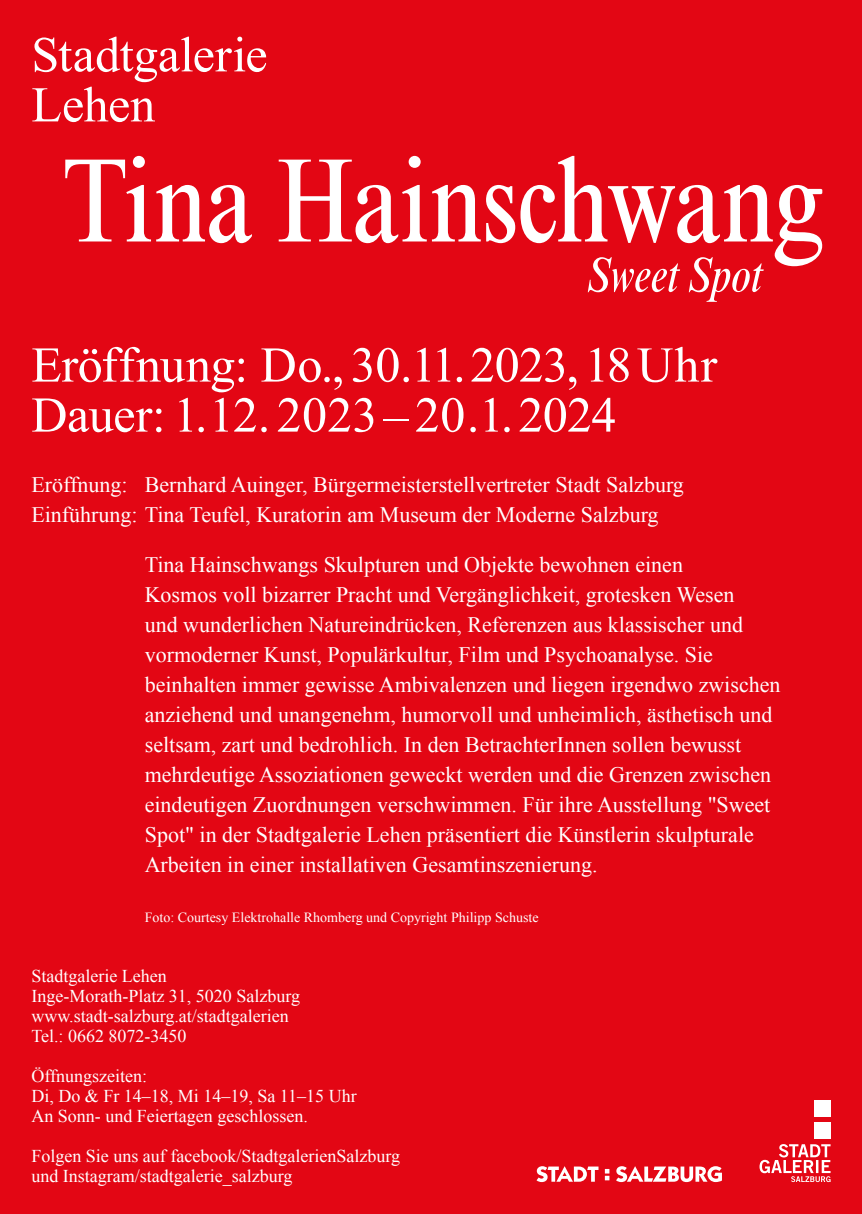
<style>
.page{position:relative;width:862px;height:1214px;background:#fff}
.page>*{position:absolute;margin:0;border:0;box-sizing:border-box;transform-origin:0 0}
.t1{font:condensed 120px "Times New Roman";letter-spacing:-.01em;color:#fff}
.t2{font:50px/50px "Times New Roman";letter-spacing:-.01em;color:#fff}
.t3{font:italic condensed 50px "Times New Roman";letter-spacing:-.005em;color:#fff}
.t4{font:22px/30px "Times New Roman";color:#fff}
.t5{font:18px/20px "Times New Roman";color:#fff}
.t6{font:14px "Times New Roman";color:#fff}
</style>
<div class="page">
<div style="left:0;top:0;width:862px;height:1213px;background:#e30614"></div>
<svg style="left:759px;top:1144px;width:71px;height:37px"></svg>
<div style="left:814px;top:1122px;width:16px;height:17px;background:#fff"></div>
<div style="left:814px;top:1100px;width:16px;height:16px;background:#fff"></div>
<svg style="left:536px;top:1166px;width:62px;height:15px"></svg>
<svg style="left:605px;top:1169px;width:4px;height:11px"></svg>
<svg style="left:616px;top:1166px;width:106px;height:15px"></svg>
<h2 class="t2" style="left:31px;top:29px;width:238px">Stadtgalerie<br>Lehen</h2>
<h1 class="t1" style="left:63px;top:131px;width:764px">Tina Hainschwang</h1>
<h2 class="t3" style="left:587px;top:246px;width:177px">Sweet Spot</h2>
<h2 class="t2" style="left:31px;top:339px;width:687px">Eröffnung: Do., 30.11.2023, 18Uhr<br>Dauer: 1.12. 2023 – 20.1. 2024</h2>
<p class="t4" style="left:31px;top:469px;width:654px">Eröffnung: Bernhard Auinger, Bürgermeisterstellvertreter Stadt Salzburg<br>Einführung: Tina Teufel, Kuratorin am Museum der Moderne Salzburg</p>
<p class="t4" style="left:145px;top:549px;width:637px">Tina Hainschwangs Skulpturen und Objekte bewohnen einen<br>Kosmos voll bizarrer Pracht und Vergänglichkeit, grotesken Wesen<br>und wunderlichen Natureindrücken, Referenzen aus klassischer und vormoderner Kunst, Populärkultur, Film und Psychoanalyse. Sie beinhalten immer gewisse Ambivalenzen und liegen irgendwo zwischen anziehend und unangenehm, humorvoll und unheimlich, ästhetisch und seltsam, zart und bedrohlich. In den BetrachterInnen sollen bewusst mehrdeutige Assoziationen geweckt werden und die Grenzen zwischen eindeutigen Zuordnungen verschwimmen. Für ihre Ausstellung "Sweet Spot" in der Stadtgalerie Lehen präsentiert die Künstlerin skulpturale Arbeiten in einer installativen Gesamtinszenierung.</p>
<p class="t6" style="left:145px;top:907px;width:395px">Foto: Courtesy Elektrohalle Rhomberg und Copyright Philipp Schuste</p>
<p class="t5" style="left:31px;top:965px;width:270px">Stadtgalerie Lehen<br>Inge-Morath-Platz 31, 5020 Salzburg www.stadt-salzburg.at/stadtgalerien<br>Tel.: 0662 8072-3450</p>
<p class="t5" style="left:31px;top:1065px;width:327px">Öffnungszeiten:<br>Di, Do &amp; Fr 14–18, Mi 14–19, Sa 11–15 Uhr<br>An Sonn- und Feiertagen geschlossen.</p>
<p class="t5" style="left:31px;top:1145px;width:370px">Folgen Sie uns auf facebook/StadtgalerienSalzburg und Instagram/stadtgalerie_salzburg</p>
</div>
